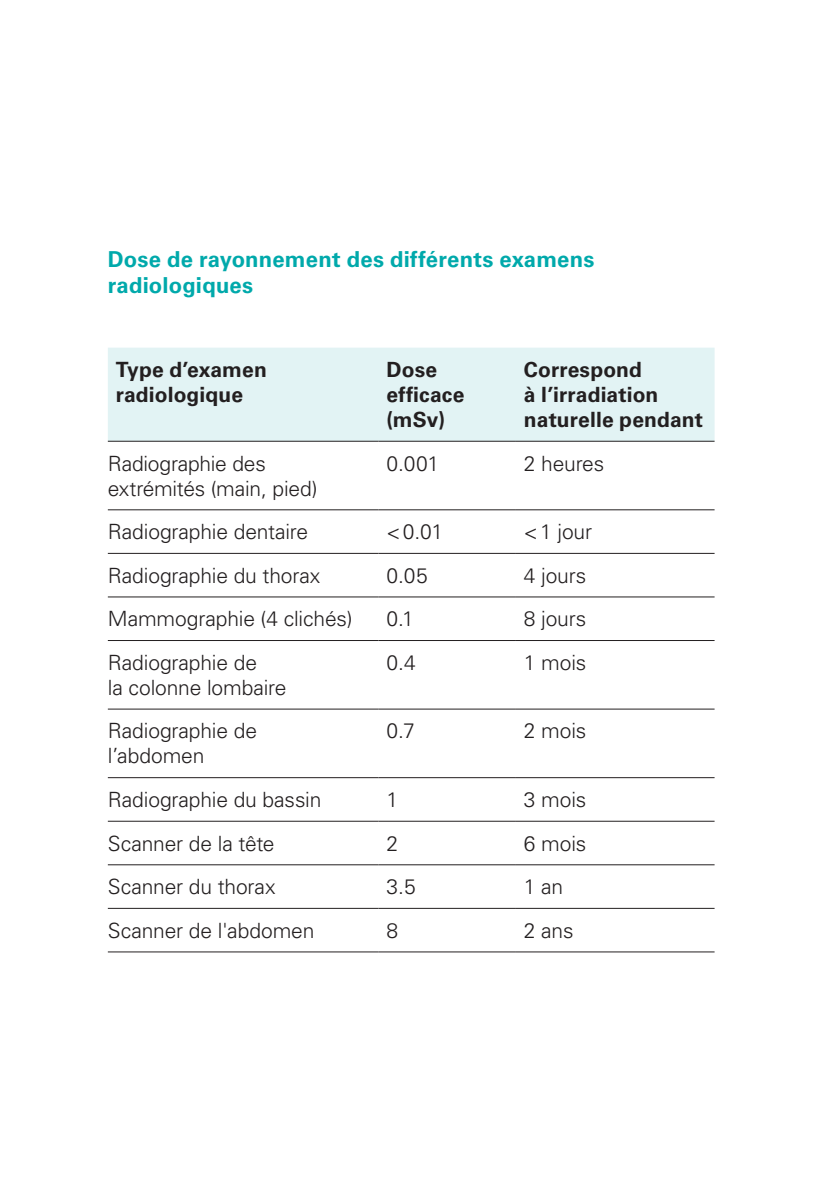
<style>
.page{position:relative;width:823px;height:1191px;background:#fff}
.page>*{position:absolute;margin:0;border:0;box-sizing:border-box;transform-origin:0 0}
.t1{font:700 22px/25.4px "Univers LT Std";letter-spacing:.01em;color:#00a9ab}
.t2{font:300 21px/25px "Univers LT Std";letter-spacing:-.005em;color:#231f20}
.t3{font:700 21px/25px "Univers LT Std";letter-spacing:.005em;color:#231f20}
</style>
<div class="page">
<div style="left:108px;top:348px;width:606px;height:93px;background:#e2f3f4"></div>
<hr style="left:108px;top:441px;width:270px;height:1px;background:#231f20">
<hr style="left:378px;top:441px;width:137px;height:1px;background:#231f20">
<hr style="left:515px;top:441px;width:199px;height:1px;background:#231f20">
<hr style="left:108px;top:509px;width:270px;height:1px;background:#231f20">
<hr style="left:378px;top:509px;width:137px;height:1px;background:#231f20">
<hr style="left:515px;top:509px;width:199px;height:1px;background:#231f20">
<hr style="left:108px;top:553px;width:270px;height:1px;background:#231f20">
<hr style="left:378px;top:553px;width:137px;height:1px;background:#231f20">
<hr style="left:515px;top:553px;width:199px;height:1px;background:#231f20">
<hr style="left:108px;top:596px;width:270px;height:1px;background:#231f20">
<hr style="left:378px;top:596px;width:137px;height:1px;background:#231f20">
<hr style="left:515px;top:596px;width:199px;height:1px;background:#231f20">
<hr style="left:108px;top:640px;width:270px;height:1px;background:#231f20">
<hr style="left:378px;top:640px;width:137px;height:1px;background:#231f20">
<hr style="left:515px;top:640px;width:199px;height:1px;background:#231f20">
<hr style="left:108px;top:708px;width:270px;height:1px;background:#231f20">
<hr style="left:378px;top:708px;width:137px;height:1px;background:#231f20">
<hr style="left:515px;top:708px;width:199px;height:1px;background:#231f20">
<hr style="left:108px;top:777px;width:270px;height:1px;background:#231f20">
<hr style="left:378px;top:777px;width:137px;height:1px;background:#231f20">
<hr style="left:515px;top:777px;width:199px;height:1px;background:#231f20">
<hr style="left:108px;top:821px;width:270px;height:1px;background:#231f20">
<hr style="left:378px;top:821px;width:137px;height:1px;background:#231f20">
<hr style="left:515px;top:821px;width:199px;height:1px;background:#231f20">
<hr style="left:108px;top:864px;width:270px;height:1px;background:#231f20">
<hr style="left:378px;top:864px;width:137px;height:1px;background:#231f20">
<hr style="left:515px;top:864px;width:199px;height:1px;background:#231f20">
<hr style="left:108px;top:908px;width:270px;height:1px;background:#231f20">
<hr style="left:378px;top:908px;width:137px;height:1px;background:#231f20">
<hr style="left:515px;top:908px;width:199px;height:1px;background:#231f20">
<hr style="left:108px;top:951px;width:270px;height:1px;background:#231f20">
<hr style="left:378px;top:951px;width:137px;height:1px;background:#231f20">
<hr style="left:515px;top:951px;width:199px;height:1px;background:#231f20">
<p class="t1" style="left:108px;top:247px;width:488px">Dose de rayonnement des différents examens radiologiques</p>
<p class="t3" style="left:116px;top:357px;width:152px">Type d’examen radiologique</p>
<p class="t3" style="left:386px;top:357px;width:79px">Dose efficace (mSv)</p>
<p class="t3" style="left:523px;top:357px;width:181px">Correspond<br>à l’irradiation naturelle pendant</p>
<p class="t2" style="left:108px;top:450px;width:211px">Radiographie des extrémités (main, pied)</p>
<p class="t2" style="left:386px;top:450px;width:54px">0.001</p>
<p class="t2" style="left:523px;top:450px;width:82px">2 heures</p>
<p class="t2" style="left:108px;top:519px;width:202px">Radiographie dentaire</p>
<p class="t2" style="left:386px;top:519px;width:58px">&lt;0.01</p>
<p class="t2" style="left:523px;top:519px;width:70px">&lt;1 jour</p>
<p class="t2" style="left:108px;top:563px;width:214px">Radiographie du thorax</p>
<p class="t2" style="left:386px;top:563px;width:43px">0.05</p>
<p class="t2" style="left:523px;top:563px;width:64px">4 jours</p>
<p class="t2" style="left:108px;top:606px;width:246px">Mammographie (4 clichés)</p>
<p class="t2" style="left:386px;top:606px;width:29px">0.1</p>
<p class="t2" style="left:523px;top:606px;width:64px">8 jours</p>
<p class="t2" style="left:108px;top:650px;width:180px">Radiographie de<br>la colonne lombaire</p>
<p class="t2" style="left:386px;top:650px;width:31px">0.4</p>
<p class="t2" style="left:523px;top:650px;width:64px">1 mois</p>
<p class="t2" style="left:108px;top:718px;width:151px">Radiographie de l’abdomen</p>
<p class="t2" style="left:386px;top:718px;width:30px">0.7</p>
<p class="t2" style="left:523px;top:718px;width:64px">2 mois</p>
<p class="t2" style="left:108px;top:787px;width:215px">Radiographie du bassin</p>
<p class="t2" style="left:386px;top:787px;width:13px">1</p>
<p class="t2" style="left:523px;top:787px;width:64px">3 mois</p>
<p class="t2" style="left:108px;top:830px;width:168px">Scanner de la tête</p>
<p class="t2" style="left:386px;top:830px;width:13px">2</p>
<p class="t2" style="left:523px;top:830px;width:64px">6 mois</p>
<p class="t2" style="left:108px;top:874px;width:169px">Scanner du thorax</p>
<p class="t2" style="left:386px;top:874px;width:31px">3.5</p>
<p class="t2" style="left:523px;top:874px;width:41px">1 an</p>
<p class="t2" style="left:108px;top:917px;width:208px">Scanner de l'abdomen</p>
<p class="t2" style="left:386px;top:917px;width:13px">8</p>
<p class="t2" style="left:523px;top:917px;width:51px">2 ans</p>
</div>
